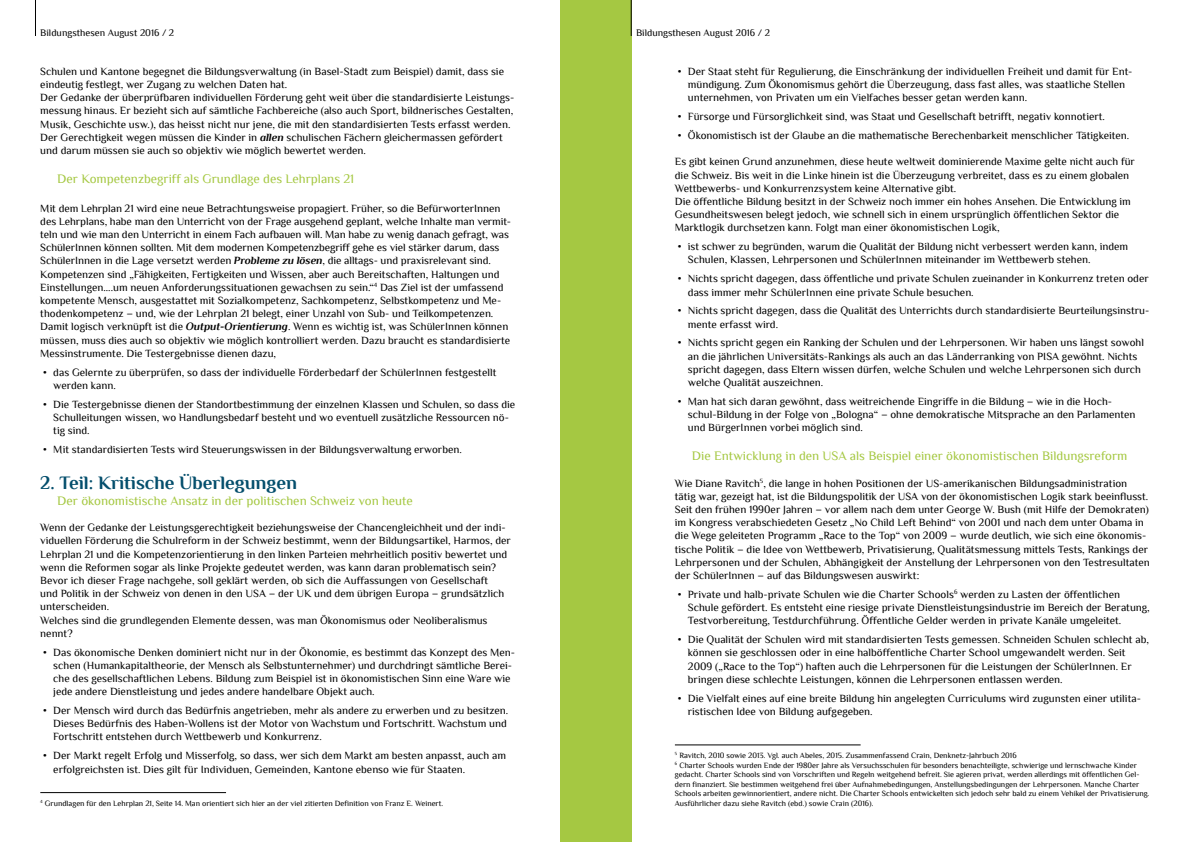
<style>
.page{position:relative;width:1191px;height:842px;background:#fff}
.page>*{position:absolute;margin:0;border:0;box-sizing:border-box;transform-origin:0 0}
.t1{font:700 19px "Philosopher";color:#044e6c}
.t2{font:13px "Philosopher";color:#a5c842}
.t3{font:11px/13.2px "Philosopher";color:#000}
.t4{font:10px "Philosopher";color:#000}
.t5{font:8px/9.6px "Philosopher";color:#000}
.s1{font-weight:700;font-style:italic}
</style>
<div class="page">
<div style="left:560px;top:0;width:71px;height:842px;background:#a5c842"></div>
<hr style="left:630px;top:0;width:1px;height:36px;background:#000">
<hr style="left:35px;top:0;width:1px;height:36px;background:#000">
<hr style="left:675px;top:745px;width:185px;height:1px;background:#000">
<hr style="left:40px;top:792px;width:186px;height:1px;background:#000">
<p class="t4" style="left:40px;top:27px;width:135px">Bildungsthesen August 2016 / 2</p>
<p class="t4" style="left:636px;top:27px;width:135px">Bildungsthesen August 2016 / 2</p>
<p class="t3" style="left:688px;top:65px;width:446px;text-indent:-10px">• Der Staat steht für Regulierung, die Einschränkung der individuellen Freiheit und damit für Ent&shy;mündigung. Zum Ökonomismus gehört die Überzeugung, dass fast alles, was staatliche Stellen unternehmen, von Privaten um ein Vielfaches besser getan werden kann.</p>
<p class="t3" style="left:677px;top:110px;width:429px">• Fürsorge und Fürsorglichkeit sind, was Staat und Gesellschaft betrifft, negativ konnotiert.</p>
<p class="t3" style="left:677px;top:129px;width:453px">• Ökonomistisch ist der Glaube an die mathematische Berechenbarkeit menschlicher Tätigkeiten.</p>
<p class="t3" style="left:675px;top:155px;width:461px">Es gibt keinen Grund anzunehmen, diese heute weltweit dominierende Maxime gelte nicht auch für die Schweiz. Bis weit in die Linke hinein ist die Überzeugung verbreitet, dass es zu einem globalen Wettbewerbs- und Konkurrenzsystem keine Alternative gibt.<br>Die öffentliche Bildung besitzt in der Schweiz noch immer ein hohes Ansehen. Die Entwicklung im Gesundheitswesen belegt jedoch, wie schnell sich in einem ursprünglich öffentlichen Sektor die Marktlogik durchsetzen kann. Folgt man einer ökonomistischen Logik,</p>
<p class="t3" style="left:688px;top:240px;width:442px;text-indent:-10px">• ist schwer zu begründen, warum die Qualität der Bildung nicht verbessert werden kann, indem<br>Schulen, Klassen, Lehrpersonen und SchülerInnen miteinander im Wettbewerb stehen.</p>
<p class="t3" style="left:688px;top:272px;width:462px;text-indent:-10px">• Nichts spricht dagegen, dass öffentliche und private Schulen zueinander in Konkurrenz treten oder dass immer mehr SchülerInnen eine private Schule besuchen.</p>
<p class="t3" style="left:688px;top:304px;width:463px;text-indent:-10px">• Nichts spricht dagegen, dass die Qualität des Unterrichts durch standardisierte Beurteilungsinstru&shy;mente erfasst wird.</p>
<p class="t3" style="left:688px;top:336px;width:457px;text-indent:-10px">• Nichts spricht gegen ein Ranking der Schulen und der Lehrpersonen. Wir haben uns längst sowohl an die jährlichen Universitäts-Rankings als auch an das Länderranking von PISA gewöhnt. Nichts spricht dagegen, dass Eltern wissen dürfen, welche Schulen und welche Lehrpersonen sich durch welche Qualität auszeichnen.</p>
<p class="t3" style="left:688px;top:395px;width:449px;text-indent:-10px">• Man hat sich daran gewöhnt, dass weitreichende Eingriffe in die Bildung – wie in die Hoch&shy;schul-Bildung in der Folge von „Bologna“ – ohne demokratische Mitsprache an den Parlamenten und BürgerInnen vorbei möglich sind.</p>
<p class="t2" style="left:692px;top:449px;width:437px">Die Entwicklung in den USA als Beispiel einer ökonomistischen Bildungsreform</p>
<p class="t3" style="left:675px;top:476px;width:476px">Wie Diane Ravitch<sup>5</sup>, die lange in hohen Positionen der US-amerikanischen Bildungsadministration tätig war, gezeigt hat, ist die Bildungspolitik der USA von der ökonomistischen Logik stark beeinflusst.<br>Seit den frühen 1990er Jahren – vor allem nach dem unter George W. Bush (mit Hilfe der Demokraten) im Kongress verabschiedeten Gesetz „No Child Left Behind“ von 2001 und nach dem unter Obama in die Wege geleiteten Programm „Race to the Top“ von 2009 – wurde deutlich, wie sich eine ökonomis&shy;tische Politik – die Idee von Wettbewerb, Privatisierung, Qualitätsmessung mittels Tests, Rankings der Lehrpersonen und der Schulen, Abhängigkeit der Anstellung der Lehrpersonen von den Testresultaten der SchülerInnen – auf das Bildungswesen auswirkt:</p>
<p class="t3" style="left:688px;top:588px;width:463px;text-indent:-10px">• Private und halb-private Schulen wie die Charter Schools<sup>6</sup> werden zu Lasten der öffentlichen<br>Schule gefördert. Es entsteht eine riesige private Dienstleistungsindustrie im Bereich der Beratung,<br>Testvorbereitung, Testdurchführung. Öffentliche Gelder werden in private Kanäle umgeleitet.</p>
<p class="t3" style="left:688px;top:633px;width:462px;text-indent:-10px">• Die Qualität der Schulen wird mit standardisierten Tests gemessen. Schneiden Schulen schlecht ab, können sie geschlossen oder in eine halböffentliche Charter School umgewandelt werden. Seit 2009 („Race to the Top“) haften auch die Lehrpersonen für die Leistungen der SchülerInnen. Er bringen diese schlechte Leistungen, können die Lehrpersonen entlassen werden.</p>
<p class="t3" style="left:688px;top:691px;width:454px;text-indent:-10px">• Die Vielfalt eines auf eine breite Bildung hin angelegten Curriculums wird zugunsten einer utilita&shy;ristischen Idee von Bildung aufgegeben.</p>
<p class="t3" style="left:40px;top:65px;width:475px">Schulen und Kantone begegnet die Bildungsverwaltung (in Basel-Stadt zum Beispiel) damit, dass sie eindeutig festlegt, wer Zugang zu welchen Daten hat.<br>Der Gedanke der überprüfbaren individuellen Förderung geht weit über die standardisierte Leistungs&shy;messung hinaus. Er bezieht sich auf sämtliche Fachbereiche (also auch Sport, bildnerisches Gestalten, Musik, Geschichte usw.), das heisst nicht nur jene, die mit den standardisierten Tests erfasst werden.<br>Der Gerechtigkeit wegen müssen die Kinder in <span class="s1">allen</span> schulischen Fächern gleichermassen gefördert und darum müssen sie auch so objektiv wie möglich bewertet werden.</p>
<p class="t2" style="left:57px;top:172px;width:298px">Der Kompetenzbegriff als Grundlage des Lehrplans 21</p>
<p class="t3" style="left:40px;top:202px;width:472px">Mit dem Lehrplan 21 wird eine neue Betrachtungsweise propagiert. Früher, so die BefürworterInnen des Lehrplans, habe man den Unterricht von der Frage ausgehend geplant, welche Inhalte man vermit&shy;teln und wie man den Unterricht in einem Fach aufbauen will. Man habe zu wenig danach gefragt, was SchülerInnen können sollten. Mit dem modernen Kompetenzbegriff gehe es viel stärker darum, dass SchülerInnen in die Lage versetzt werden <span class="s1">Probleme zu lösen</span>, die alltags- und praxisrelevant sind.<br>Kompetenzen sind „Fähigkeiten, Fertigkeiten und Wissen, aber auch Bereitschaften, Haltungen und Einstellungen....um neuen Anforderungssituationen gewachsen zu sein.“<sup>4</sup> Das Ziel ist der umfassend kompetente Mensch, ausgestattet mit Sozialkompetenz, Sachkompetenz, Selbstkompetenz und Me&shy;thodenkompetenz – und, wie der Lehrplan 21 belegt, einer Unzahl von Sub- und Teilkompetenzen.<br>Damit logisch verknüpft ist die <span class="s1">Output-Orientierung</span>. Wenn es wichtig ist, was SchülerInnen können müssen, muss dies auch so objektiv wie möglich kontrolliert werden. Dazu braucht es standardisierte Messinstrumente. Die Testergebnisse dienen dazu,</p>
<p class="t3" style="left:53px;top:366px;width:444px;text-indent:-10px">• das Gelernte zu überprüfen, so dass der individuelle Förderbedarf der SchülerInnen festgestellt werden kann.</p>
<p class="t3" style="left:53px;top:398px;width:463px;text-indent:-10px">• Die Testergebnisse dienen der Standortbestimmung der einzelnen Klassen und Schulen, so dass die<br>Schulleitungen wissen, wo Handlungsbedarf besteht und wo eventuell zusätzliche Ressourcen nö&shy;tig sind.</p>
<p class="t3" style="left:43px;top:443px;width:420px">• Mit standardisierten Tests wird Steuerungswissen in der Bildungsverwaltung erworben.</p>
<h1 class="t1" style="left:40px;top:473px;width:258px">2. Teil: Kritische Überlegungen</h1>
<p class="t2" style="left:57px;top:494px;width:357px">Der ökonomistische Ansatz in der politischen Schweiz von heute</p>
<p class="t3" style="left:40px;top:521px;width:472px">Wenn der Gedanke der Leistungsgerechtigkeit beziehungsweise der Chancengleichheit und der indi&shy;viduellen Förderung die Schulreform in der Schweiz bestimmt, wenn der Bildungsartikel, Harmos, der Lehrplan 21 und die Kompetenzorientierung in den linken Parteien mehrheitlich positiv bewertet und wenn die Reformen sogar als linke Projekte gedeutet werden, was kann daran problematisch sein?<br>Bevor ich dieser Frage nachgehe, soll geklärt werden, ob sich die Auffassungen von Gesellschaft<br>und Politik in der Schweiz von denen in den USA – der UK und dem übrigen Europa – grundsätzlich unterscheiden.<br>Welches sind die grundlegenden Elemente dessen, was man Ökonomismus oder Neoliberalismus nennt?</p>
<p class="t3" style="left:53px;top:645px;width:463px;text-indent:-10px">• Das ökonomische Denken dominiert nicht nur in der Ökonomie, es bestimmt das Konzept des Men&shy;schen (Humankapitaltheorie, der Mensch als Selbstunternehmer) und durchdringt sämtliche Berei&shy;che des gesellschaftlichen Lebens. Bildung zum Beispiel ist in ökonomistischen Sinn eine Ware wie jede andere Dienstleistung und jedes andere handelbare Objekt auch.</p>
<p class="t3" style="left:53px;top:704px;width:456px;text-indent:-10px">• Der Mensch wird durch das Bedürfnis angetrieben, mehr als andere zu erwerben und zu besitzen.<br>Dieses Bedürfnis des Haben-Wollens ist der Motor von Wachstum und Fortschritt. Wachstum und<br>Fortschritt entstehen durch Wettbewerb und Konkurrenz.</p>
<p class="t3" style="left:53px;top:749px;width:454px;text-indent:-10px">• Der Markt regelt Erfolg und Misserfolg, so dass, wer sich dem Markt am besten anpasst, auch am erfolgreichsten ist. Dies gilt für Individuen, Gemeinden, Kantone ebenso wie für Staaten.</p>
<p class="t5" style="left:675px;top:751px;width:476px"><sup>5</sup> Ravitch, 2010 sowie 2013. Vgl. auch Abeles, 2015. Zusammenfassend Crain, Denknetz-Jahrbuch 2016<br><sup>6</sup> Charter Schools wurden Ende der 1980er Jahre als Versuchsschulen für besonders benachteiligte, schwierige und lernschwache Kinder gedacht. Charter Schools sind von Vorschriften und Regeln weitgehend befreit. Sie agieren privat, werden allerdings mit öffentlichen Gel&shy;dern finanziert. Sie bestimmen weitgehend frei über Aufnahmebedingungen, Anstellungsbedingungen der Lehrpersonen. Manche Charter Schools arbeiten gewinnorientiert, andere nicht. Die Charter Schools entwickelten sich jedoch sehr bald zu einem Vehikel der Privatisierung.<br>Ausführlicher dazu siehe Ravitch (ebd.) sowie Crain (2016).</p>
<p class="t5" style="left:40px;top:798px;width:404px"><sup>4</sup> Grundlagen für den Lehrplan 21, Seite 14. Man orientiert sich hier an der viel zitierten Definition von Franz E. Weinert.</p>
</div>
